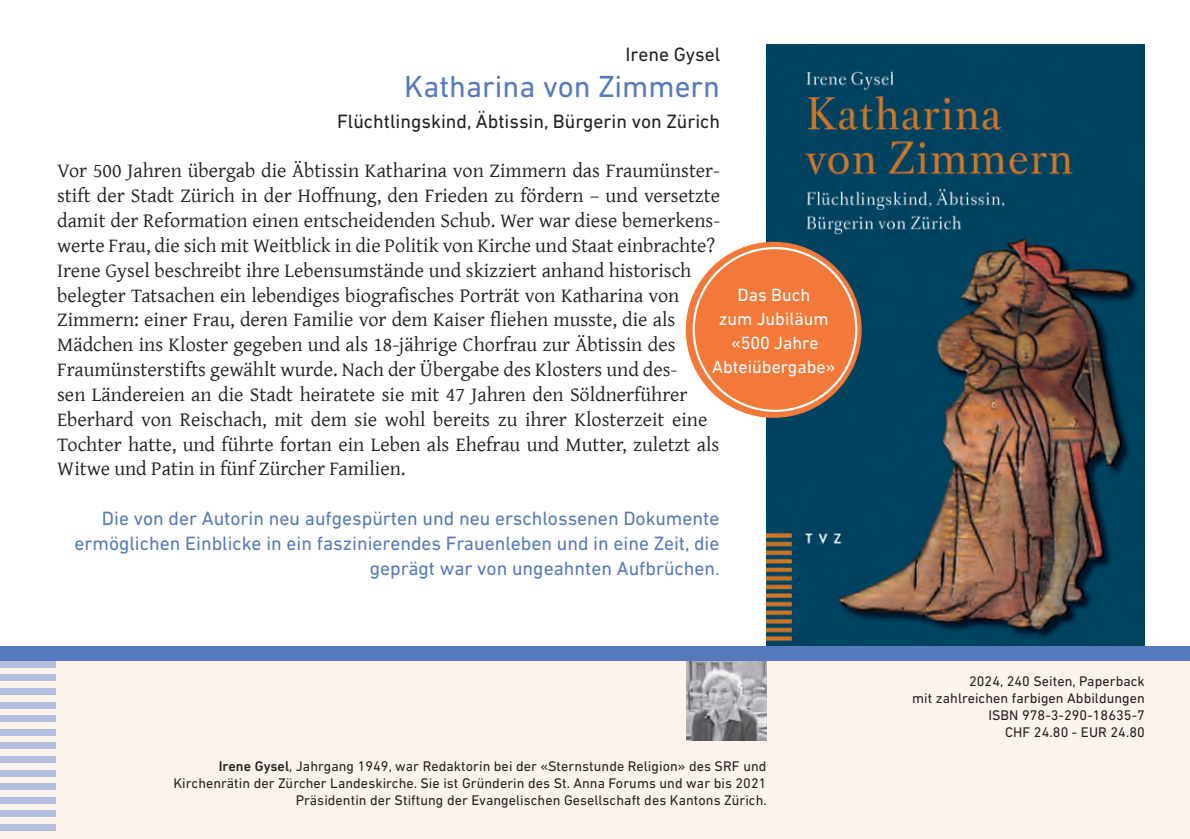
<style>
.page{position:relative;width:1190px;height:839px;background:#fff}
.page>*{position:absolute;margin:0;border:0;box-sizing:border-box;transform-origin:0 0}
.t1{font:31px "DIN Next LT Pro";color:#5679bd}
.t2{font:20.2px/24.8px "Gentium";color:#231f20}
.t3{font:19.6px/24.8px "DIN Next LT Pro";color:#5679bd;text-align:right}
.t4{font:19.6px "DIN Next LT Pro";color:#231f20}
.t5{font:18px/24px "DIN Next LT Pro";color:#fff;text-align:center}
.t6{font:14.2px/17px "DIN Next LT Pro";letter-spacing:.005em;color:#231f20;text-align:right}
.s1{font-weight:500}
</style>
<div class="page">
<div style="left:0;top:660px;width:1190px;height:178px;background:#fdf3ed"></div>
<div style="left:0;top:646px;width:1190px;height:14px;background:#5679bd"></div>
<div style="left:0;top:660px;width:56px;height:7px;background:#b4bedf"></div>
<div style="left:0;top:674px;width:56px;height:6px;background:#b4bedf"></div>
<div style="left:0;top:687px;width:56px;height:7px;background:#b4bedf"></div>
<div style="left:0;top:701px;width:56px;height:7px;background:#b4bedf"></div>
<div style="left:0;top:714px;width:56px;height:7px;background:#b4bedf"></div>
<div style="left:0;top:728px;width:56px;height:7px;background:#b4bedf"></div>
<div style="left:0;top:742px;width:56px;height:6px;background:#b4bedf"></div>
<div style="left:0;top:755px;width:56px;height:7px;background:#b4bedf"></div>
<div style="left:0;top:769px;width:56px;height:7px;background:#b4bedf"></div>
<div style="left:0;top:782px;width:56px;height:7px;background:#b4bedf"></div>
<div style="left:0;top:796px;width:56px;height:7px;background:#b4bedf"></div>
<div style="left:0;top:810px;width:56px;height:6px;background:#b4bedf"></div>
<div style="left:0;top:823px;width:56px;height:7px;background:#b4bedf"></div>
<img style="left:766px;top:45px;width:378px;height:600px">
<img style="left:686px;top:660px;width:80px;height:79px">
<div style="left:685px;top:242px;width:176px;height:175px;background:#f3793b;border-radius:50%"></div>
<div style="left:0;top:645px;width:1190px;height:14px;background:#5679bd"></div>
<p class="t4" style="left:625px;top:43px;width:96px">Irene Gysel</p>
<h1 class="t1" style="left:404px;top:69px;width:317px">Katharina von Zimmern</h1>
<p class="t4" style="left:337px;top:110px;width:384px">Flüchtlingskind, Äbtissin, Bürgerin von Zürich</p>
<p class="t2" style="left:57px;top:157px;width:664px">Vor 500 Jahren übergab die Äbtissin Katharina von Zimmern das Fraumünster&shy;stift der Stadt Zürich in der Hoffnung, den Frieden zu fördern – und versetzte damit der Reformation einen entscheidenden Schub. Wer war diese bemerkens&shy;werte Frau, die sich mit Weitblick in die Politik von Kirche und Staat einbrachte?<br>Irene Gysel beschreibt ihre Lebensumstände und skizziert anhand historisch belegter Tatsachen ein lebendiges biografisches Porträt von Katharina von Zimmern: einer Frau, deren Familie vor dem Kaiser fliehen musste, die als Mädchen ins Kloster gegeben und als 18-jährige Chorfrau zur Äbtissin des Fraumünsterstifts gewählt wurde. Nach der Übergabe des Klosters und des-<br>sen Ländereien an die Stadt heiratete sie mit 47 Jahren den Söldnerführer Eberhard von Reischach, mit dem sie wohl bereits zu ihrer Klosterzeit eine Tochter hatte, und führte fortan ein Leben als Ehefrau und Mutter, zuletzt als Witwe und Patin in fünf Zürcher Familien.</p>
<p class="t3" style="left:74px;top:505px;width:647px">Die von der Autorin neu aufgespürten und neu erschlossenen Dokumente ermöglichen Einblicke in ein faszinierendes Frauenleben und in eine Zeit, die geprägt war von ungeahnten Aufbrüchen.</p>
<p class="t5" style="left:712px;top:283px;width:125px">Das Buch<br>zum Jubiläum «500 Jahre<br>Abteiübergabe»</p>
<p class="t6" style="left:173px;top:757px;width:595px"><span class="s1">Irene Gysel</span>, Jahrgang 1949, war Redaktorin bei der «Sternstunde Religion» des SRF und<br>Kirchenrätin der Zürcher Landeskirche. Sie ist Gründerin des St. Anna Forums und war bis 2021<br>Präsidentin der Stiftung der Evangelischen Gesellschaft des Kantons Zürich.</p>
<p class="t6" style="left:912px;top:672px;width:234px">2024, 240 Seiten, Paperback<br>mit zahlreichen farbigen Abbildungen<br>ISBN 978-3-290-18635-7<br>CHF 24.80 - EUR 24.80</p>
</div>
